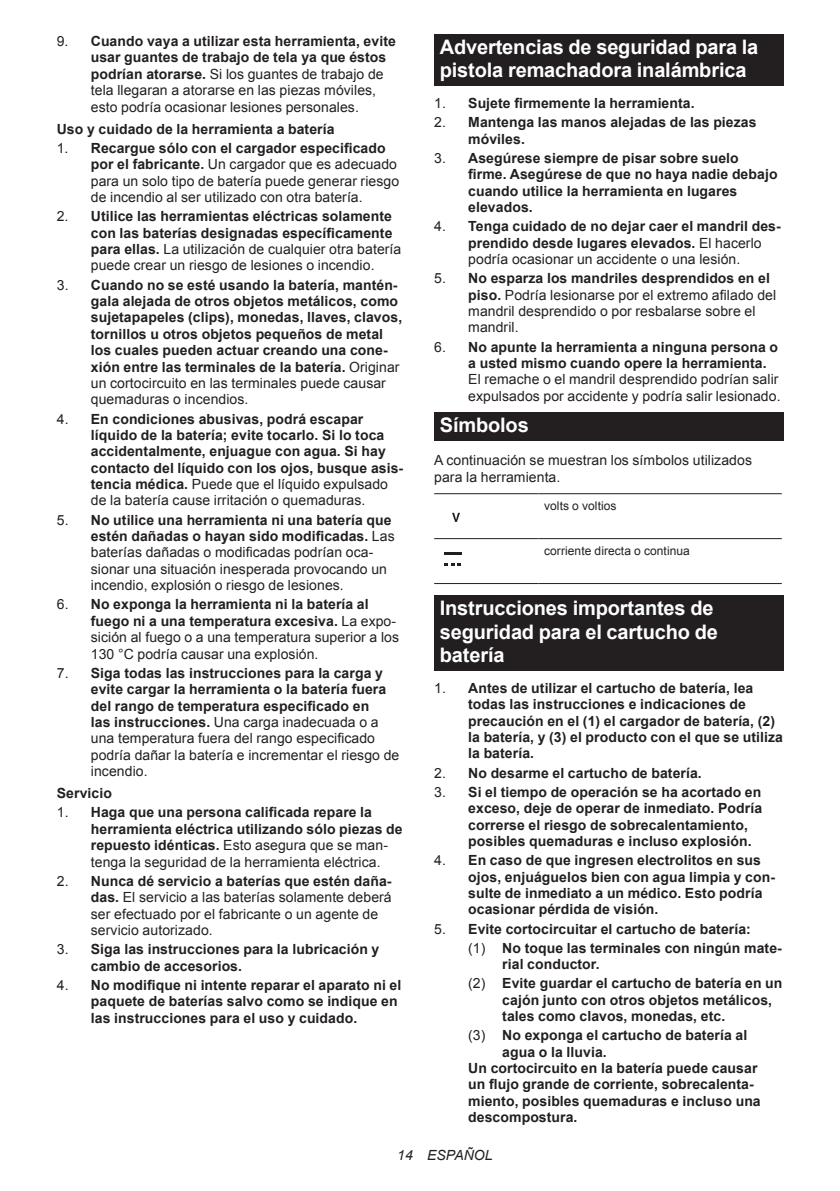
<style>
.page{position:relative;width:840px;height:1191px;background:#fff}
.page>*{position:absolute;margin:0;border:0;box-sizing:border-box;transform-origin:0 0}
.t1{font:700 20px/23.4px "Arial";letter-spacing:-.01em;color:#fff}
.t2{font:700 14px/16.4px "Arial";letter-spacing:.005em;color:#231f20}
.t3{font:14px/16.4px "Arial";letter-spacing:.005em;color:#231f20}
.t4{font:italic 14px "Arial";letter-spacing:.005em;color:#231f20}
.t5{font:12px "Arial";letter-spacing:.005em;color:#231f20}
.s1{font-weight:700}
.s2{font-weight:400}
</style>
<div class="page">
<div style="left:434px;top:34px;width:348px;height:52px;background:#231f20"></div>
<div style="left:434px;top:412px;width:348px;height:28px;background:#231f20"></div>
<hr style="left:434px;top:493px;width:104px;height:1px;background:#231f20">
<hr style="left:538px;top:493px;width:243px;height:1px;background:#231f20">
<hr style="left:434px;top:538px;width:104px;height:1px;background:#231f20">
<hr style="left:538px;top:538px;width:243px;height:1px;background:#231f20">
<hr style="left:434px;top:583px;width:104px;height:1px;background:#231f20">
<hr style="left:538px;top:583px;width:243px;height:1px;background:#231f20">
<svg style="left:452px;top:513px;width:7px;height:9px"></svg>
<hr style="left:443px;top:552px;width:18px;height:3px;background:#231f20">
<svg style="left:444px;top:563px;width:17px;height:3px"></svg>
<div style="left:434px;top:595px;width:348px;height:75px;background:#231f20"></div>
<p class="t3" style="left:91px;top:33px;width:306px;text-indent:-34px">9. <span class="s1">Cuando vaya a utilizar esta herramienta, evite usar guantes de trabajo de tela ya que éstos podrían atorarse.</span> Si los guantes de trabajo de tela llegaran a atorarse en las piezas móviles, esto podría ocasionar lesiones personales.</p>
<p class="t2" style="left:57px;top:121px;width:279px">Uso y cuidado de la herramienta a batería</p>
<p class="t3" style="left:91px;top:140px;width:310px;text-indent:-34px">1. <span class="s1">Recargue sólo con el cargador especificado por el fabricante.</span> Un cargador que es adecuado para un solo tipo de batería puede generar riesgo de incendio al ser utilizado con otra batería.</p>
<p class="t2" style="left:91px;top:208px;width:312px;text-indent:-34px"><span class="s2">2.</span> Utilice las herramientas eléctricas solamente con las baterías designadas específicamente para ellas. <span class="s2">La utilización de cualquier otra batería puede crear un riesgo de lesiones o incendio.</span></p>
<p class="t2" style="left:91px;top:277px;width:313px;text-indent:-34px"><span class="s2">3.</span> Cuando no se esté usando la batería, mantén&shy;gala alejada de otros objetos metálicos, como sujetapapeles (clips), monedas, llaves, clavos, tornillos u otros objetos pequeños de metal los cuales pueden actuar creando una cone&shy;xión entre las terminales de la batería. <span class="s2">Originar un cortocircuito en las terminales puede causar quemaduras o incendios.</span></p>
<p class="t2" style="left:91px;top:411px;width:314px;text-indent:-34px"><span class="s2">4.</span> En condiciones abusivas, podrá escapar líquido de la batería; evite tocarlo. Si lo toca accidentalmente, enjuague con agua. Si hay contacto del líquido con los ojos, busque asis&shy;tencia médica. <span class="s2">Puede que el líquido expulsado de la batería cause irritación o quemaduras.</span></p>
<p class="t3" style="left:91px;top:512px;width:305px;text-indent:-34px">5. <span class="s1">No utilice una herramienta ni una batería que estén dañadas o hayan sido modificadas.</span> Las baterías dañadas o modificadas podrían oca&shy;sionar una situación inesperada provocando un incendio, explosión o riesgo de lesiones.</p>
<p class="t3" style="left:91px;top:596px;width:309px;text-indent:-34px">6. <span class="s1">No exponga la herramienta ni la batería al fuego ni a una temperatura excesiva.</span> La expo&shy;sición al fuego o a una temperatura superior a los 130 °C podría causar una explosión.</p>
<p class="t2" style="left:91px;top:665px;width:310px;text-indent:-34px"><span class="s2">7.</span> Siga todas las instrucciones para la carga y evite cargar la herramienta o la batería fuera del rango de temperatura especificado en<br>las instrucciones. <span class="s2">Una carga inadecuada o a una temperatura fuera del rango especificado podría dañar la batería e incrementar el riesgo de incendio.</span></p>
<p class="t2" style="left:57px;top:785px;width:57px">Servicio</p>
<p class="t2" style="left:91px;top:804px;width:313px;text-indent:-34px"><span class="s2">1.</span> Haga que una persona calificada repare la herramienta eléctrica utilizando sólo piezas de repuesto idénticas. <span class="s2">Esto asegura que se man&shy;tenga la seguridad de la herramienta eléctrica.</span></p>
<p class="t3" style="left:91px;top:872px;width:302px;text-indent:-34px">2. <span class="s1">Nunca dé servicio a baterías que estén daña&shy;das.</span> El servicio a las baterías solamente deberá ser efectuado por el fabricante o un agente de servicio autorizado.</p>
<p class="t2" style="left:91px;top:941px;width:290px;text-indent:-34px"><span class="s2">3.</span> Siga las instrucciones para la lubricación y cambio de accesorios.</p>
<p class="t2" style="left:91px;top:977px;width:312px;text-indent:-34px"><span class="s2">4.</span> No modifique ni intente reparar el aparato ni el paquete de baterías salvo como se indique en las instrucciones para el uso y cuidado.</p>
<h1 class="t1" style="left:439px;top:36px;width:320px">Advertencias de seguridad para la pistola remachadora inalámbrica</h1>
<p class="t2" style="left:434px;top:95px;width:262px"><span class="s2">1.</span> Sujete firmemente la herramienta.</p>
<p class="t2" style="left:468px;top:114px;width:290px;text-indent:-34px"><span class="s2">2.</span> Mantenga las manos alejadas de las piezas móviles.</p>
<p class="t2" style="left:468px;top:150px;width:310px;text-indent:-34px"><span class="s2">3.</span> Asegúrese siempre de pisar sobre suelo firme. Asegúrese de que no haya nadie debajo cuando utilice la herramienta en lugares elevados.</p>
<p class="t2" style="left:468px;top:218px;width:314px;text-indent:-34px"><span class="s2">4.</span> Tenga cuidado de no dejar caer el mandril des&shy;prendido desde lugares elevados. <span class="s2">El hacerlo podría ocasionar un accidente o una lesión.</span></p>
<p class="t3" style="left:468px;top:270px;width:309px;text-indent:-34px">5. <span class="s1">No esparza los mandriles desprendidos en el piso.</span> Podría lesionarse por el extremo afilado del mandril desprendido o por resbalarse sobre el mandril.</p>
<p class="t2" style="left:468px;top:339px;width:311px;text-indent:-34px"><span class="s2">6.</span> No apunte la herramienta a ninguna persona o a usted mismo cuando opere la herramienta.</p>
<p class="t3" style="left:468px;top:371px;width:314px">El remache o el mandril desprendido podrían salir expulsados por accidente y podría salir lesionado.</p>
<h1 class="t1" style="left:439px;top:414px;width:90px">Símbolos</h1>
<p class="t3" style="left:434px;top:452px;width:319px">A continuación se muestran los símbolos utilizados para la herramienta.</p>
<p class="t5" style="left:544px;top:497px;width:74px">volts o voltios</p>
<p class="t5" style="left:544px;top:542px;width:147px">corriente directa o continua</p>
<h1 class="t1" style="left:439px;top:597px;width:279px">Instrucciones importantes de seguridad para el cartucho de batería</h1>
<p class="t2" style="left:468px;top:680px;width:316px;text-indent:-34px"><span class="s2">1.</span> Antes de utilizar el cartucho de batería, lea todas las instrucciones e indicaciones de precaución en el (1) el cargador de batería, (2) la batería, y (3) el producto con el que se utiliza la batería.</p>
<p class="t2" style="left:434px;top:765px;width:269px"><span class="s2">2.</span> No desarme el cartucho de batería.</p>
<p class="t2" style="left:468px;top:784px;width:295px;text-indent:-34px"><span class="s2">3.</span> Si el tiempo de operación se ha acortado en exceso, deje de operar de inmediato. Podría correrse el riesgo de sobrecalentamiento, posibles quemaduras e incluso explosión.</p>
<p class="t2" style="left:468px;top:852px;width:308px;text-indent:-34px"><span class="s2">4.</span> En caso de que ingresen electrolitos en sus ojos, enjuáguelos bien con agua limpia y con&shy;sulte de inmediato a un médico. Esto podría ocasionar pérdida de visión.</p>
<p class="t2" style="left:468px;top:919px;width:315px;line-height:19.2px;text-indent:-34px"><span class="s2">5.</span> Evite cortocircuitar el cartucho de batería:<br><span class="s2">(1)</span> No toque las terminales con ningún mate-</p>
<p class="t2" style="left:468px;top:955px;width:315px;line-height:19.2px;text-indent:34px">rial conductor.<br><span class="s2">(2)</span> Evite guardar el cartucho de batería en un</p>
<p class="t2" style="left:502px;top:992px;width:271px">cajón junto con otros objetos metálicos, tales como clavos, monedas, etc.</p>
<p class="t2" style="left:468px;top:1027px;width:280px"><span class="s2">(3)</span> No exponga el cartucho de batería al</p>
<p class="t2" style="left:502px;top:1044px;width:106px">agua o la lluvia.</p>
<p class="t2" style="left:468px;top:1060px;width:290px">Un cortocircuito en la batería puede causar</p>
<p class="t2" style="left:468px;top:1076px;width:287px">un flujo grande de corriente, sobrecalenta-</p>
<p class="t2" style="left:468px;top:1093px;width:294px">miento, posibles quemaduras e incluso una</p>
<p class="t2" style="left:468px;top:1109px;width:111px">descompostura.</p>
<p class="t4" style="left:397px;top:1146px;width:97px">14 ESPAÑOL</p>
</div>
